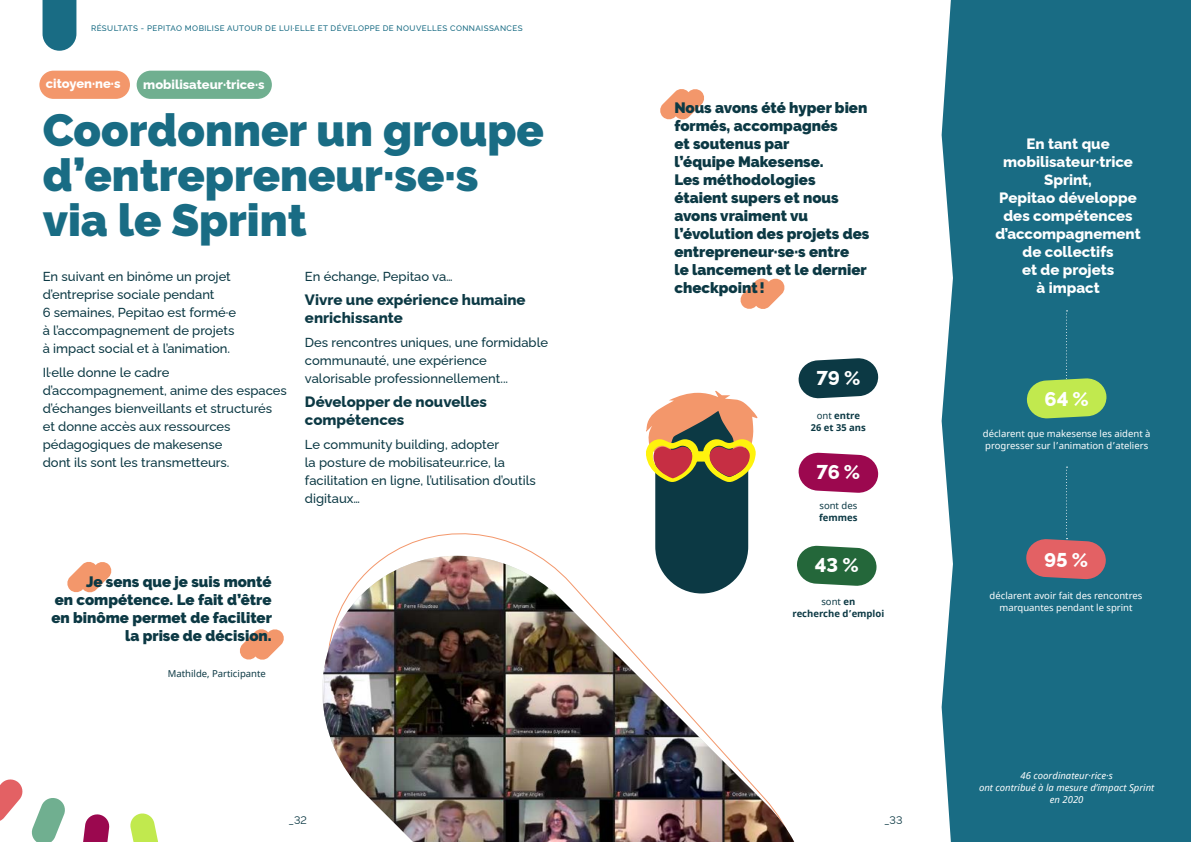
<style>
.page{position:relative;width:1191px;height:842px;background:#fff}
.page>*{position:absolute;margin:0;border:0;box-sizing:border-box;transform-origin:0 0}
.t1{font:900 45px/45px "Raleway";color:#196c84}
.t2{font:800 20px "Raleway";color:#fff}
.t3{font:900 15px/18px "Raleway";color:#0c3944;text-align:right}
.t4{font:800 15px/18px "Raleway";color:#fff;text-align:center}
.t5{font:800 15px/18px "Raleway";color:#0c3944}
.t6{font:500 13px/18px "Raleway";color:#0c3944}
.t7{font:800 12.9px "Raleway";color:#fff}
.t8{font:11px "Raleway";color:#0c3944}
.t9{font:9.5px/12px "Noto Sans";color:#fff}
.t10{font:italic 9.5px/12px "Noto Sans";color:#fff;text-align:center}
.t11{font:700 9.5px/12px "Noto Sans";color:#0c3944;text-align:center}
.t12{font:9.5px "Noto Sans";color:#0c3944}
.t13{font:500 8px "Raleway";letter-spacing:.05em;color:#196c84}
.s1{font-weight:400}
</style>
<div class="page">
<div style="left:941px;top:0;width:250px;height:842px;background:#196c84"></div>
<svg style="left:43px;top:0;width:33px;height:51px;background:#29768c"></svg>
<svg style="left:1026px;top:310px;width:81px;height:109px;background:#4c9273"></svg>
<svg style="left:1025px;top:467px;width:81px;height:113px;background:#54697a"></svg>
<svg style="left:826px;top:546px;width:51px;height:40px;background:#427c55"></svg>
<svg style="left:798px;top:452px;width:80px;height:41px"></svg>
<svg style="left:798px;top:358px;width:80px;height:41px"></svg>
<svg style="left:646px;top:391px;width:111px;height:124px;background:#9f8364"></svg>
<svg style="left:67px;top:562px;width:45px;height:31px"></svg>
<svg style="left:240px;top:629px;width:44px;height:31px"></svg>
<svg style="left:660px;top:89px;width:44px;height:31px"></svg>
<svg style="left:740px;top:278px;width:45px;height:31px"></svg>
<svg style="left:416px;top:515px;width:333px;height:26px"></svg>
<svg style="left:386px;top:541px;width:440px;height:301px"></svg>
<img style="left:322px;top:556px;width:472px;height:286px">
<svg style="left:130px;top:813px;width:28px;height:29px"></svg>
<svg style="left:83px;top:814px;width:27px;height:28px"></svg>
<svg style="left:0;top:779px;width:23px;height:42px"></svg>
<svg style="left:31px;top:798px;width:34px;height:44px"></svg>
<div style="left:39px;top:71px;width:91px;height:28px;background:#f3976b;border-radius:14px"></div>
<div style="left:137px;top:71px;width:135px;height:28px;background:#70af90;border-radius:14px"></div>
<p class="t13" style="left:91px;top:21px;width:433px">RÉSULTATS - PEPITAO MOBILISE AUTOUR DE LUI·ELLE ET DÉVELOPPE DE NOUVELLES CONNAISSANCES</p>
<p class="t7" style="left:46px;top:74px;width:76px">citoyen·ne·s</p>
<p class="t7" style="left:143px;top:74px;width:123px">mobilisateur·trice·s</p>
<h1 class="t1" style="left:43px;top:108px;width:503px">Coordonner un groupe d’entrepreneur·se·s via le Sprint</h1>
<p class="t6" style="left:43px;top:266px;width:195px">En suivant en binôme un projet d’entreprise sociale pendant<br>6 semaines, Pepitao est formé·e à l’accompagnement de projets à impact social et à l’animation.</p>
<p class="t6" style="left:43px;top:362px;width:246px">Il·elle donne le cadre d’accompagnement, anime des espaces d’échanges bienveillants et structurés et donne accès aux ressources pédagogiques de makesense<br>dont ils sont les transmetteurs.</p>
<p class="t6" style="left:305px;top:266px;width:149px">En échange, Pepitao va…</p>
<p class="t5" style="left:305px;top:289px;width:222px">Vivre une expérience humaine enrichissante</p>
<p class="t6" style="left:305px;top:332px;width:245px">Des rencontres uniques, une formidable communauté, une expérience valorisable professionnellement...</p>
<p class="t5" style="left:305px;top:391px;width:184px">Développer de nouvelles compétences</p>
<p class="t6" style="left:305px;top:434px;width:232px">Le community building, adopter<br>la posture de mobilisateur.rice, la facilitation en ligne, l’utilisation d’outils digitaux…</p>
<p class="t3" style="left:51px;top:573px;width:222px">Je sens que je suis monté<br>en compétence. Le fait d’être en binôme permet de faciliter la prise de décision.</p>
<p class="t12" style="left:168px;top:667px;width:99px">Mathilde, Participante</p>
<p class="t3" style="left:674px;top:99px;width:196px;text-align:left">Nous avons été hyper bien formés, accompagnés<br>et soutenus par<br>l’équipe Makesense.<br>Les méthodologies étaient supers et nous avons vraiment vu l’évolution des projets des entrepreneur·se·s entre<br>le lancement et le dernier checkpoint !</p>
<h2 class="t2" style="left:816px;top:362px;width:46px">79 %</h2>
<p class="t11" style="left:811px;top:410px;width:56px"><span class="s1">ont</span> entre<br>26 et 35 ans</p>
<h2 class="t2" style="left:816px;top:456px;width:45px">76 %</h2>
<p class="t12" style="left:819px;top:499px;width:39px">sont des</p>
<p class="t11" style="left:819px;top:512px;width:40px">femmes</p>
<p class="t4" style="left:995px;top:133px;width:147px">En tant que mobilisateur·trice<br>Sprint,<br>Pepitao développe des compétences d’accompagnement de collectifs<br>et de projets<br>à impact</p>
<h2 class="t2" style="left:1044px;top:383px;width:46px">64 %</h2>
<p class="t9" style="left:982px;top:428px;width:169px">déclarent que makesense les aident à progresser sur l’animation d’ateliers</p>
<h2 class="t2" style="left:815px;top:549px;width:45px">43 %</h2>
<h2 class="t2" style="left:1044px;top:544px;width:45px">95 %</h2>
<p class="t11" style="left:792px;top:596px;width:93px"><span class="s1">sont</span> en<br>recherche d’emploi</p>
<p class="t9" style="left:989px;top:590px;width:154px;text-align:center">déclarent avoir fait des rencontres marquantes pendant le sprint</p>
<p class="t10" style="left:979px;top:769px;width:177px">46 coordinateur·rice·s<br>ont contribué à la mesure d’impact Sprint en 2020</p>
<p class="t8" style="left:288px;top:811px;width:20px">_32</p>
<p class="t8" style="left:884px;top:811px;width:20px">_33</p>
</div>
